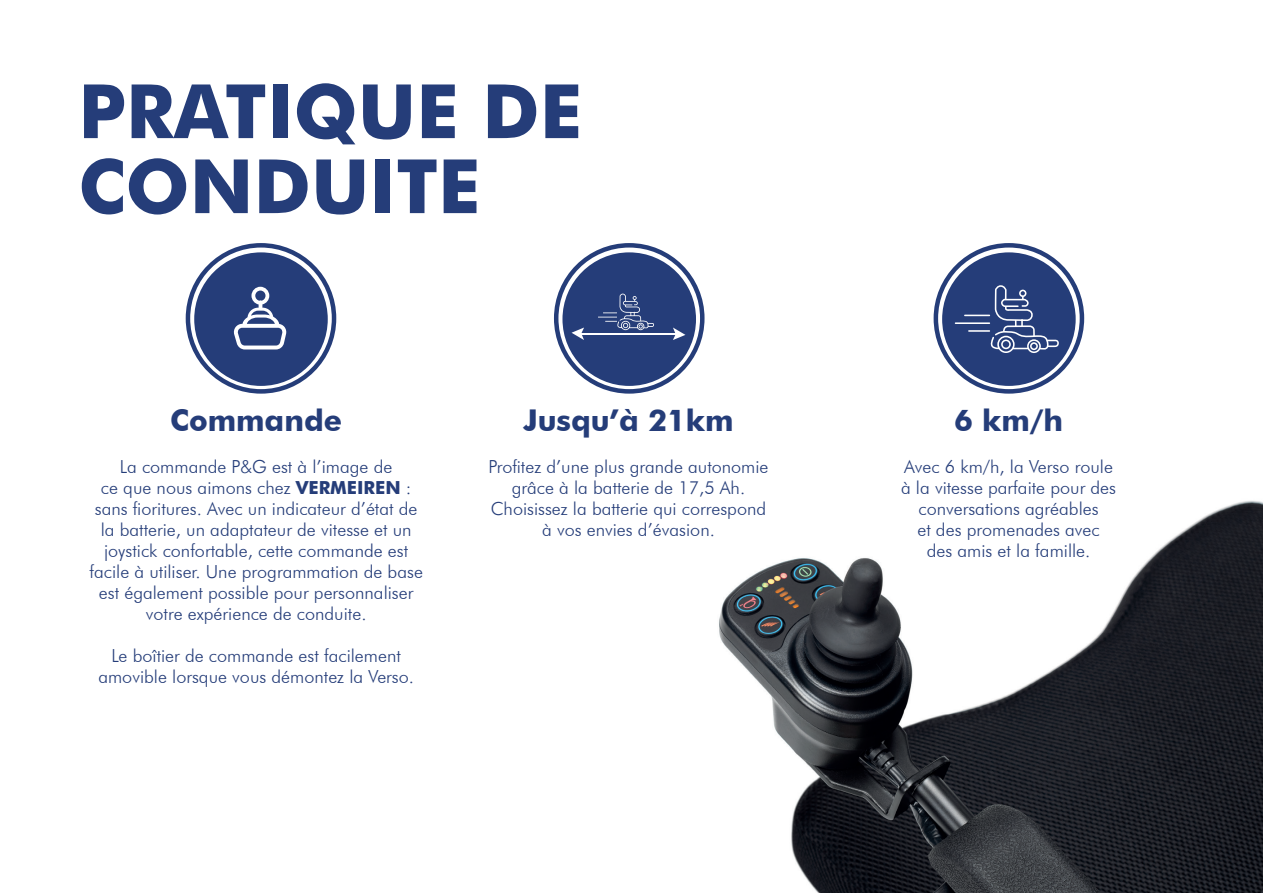
<style>
.page{position:relative;width:1263px;height:893px;background:#fff}
.page>*{position:absolute;margin:0;border:0;box-sizing:border-box;transform-origin:0 0}
.t1{font:700 75px/75px "Futura BT";color:#253d79}
.t2{font:700 30px "Futura BT";color:#253d79}
.t3{font:300 18px/21px "Futura BT";color:#253d79;text-align:center}
.s1{font-weight:700}
</style>
<div class="page">
<img style="left:554px;top:320px;width:709px;height:573px">
<div style="left:942px;top:252px;width:134px;height:134px;background:#253d79;border-radius:50%"></div>
<div style="left:933px;top:243px;width:151px;height:151px;border:4px solid #253d79;border-radius:50%"></div>
<svg style="left:964px;top:285px;width:95px;height:68px"></svg>
<hr style="left:955px;top:322px;width:35px;height:2px;background:#fff">
<hr style="left:968px;top:330px;width:22px;height:2px;background:#fff">
<div style="left:194px;top:252px;width:134px;height:134px;background:#253d79;border-radius:50%"></div>
<div style="left:186px;top:243px;width:150px;height:151px;border:4px solid #253d79;border-radius:50%"></div>
<svg style="left:233px;top:287px;width:54px;height:62px"></svg>
<div style="left:562px;top:252px;width:134px;height:134px;background:#253d79;border-radius:50%"></div>
<div style="left:554px;top:243px;width:150px;height:151px;border:4px solid #253d79;border-radius:50%"></div>
<svg style="left:598px;top:293px;width:56px;height:37px"></svg>
<hr style="left:576px;top:333px;width:103px;height:2px;background:#fff">
<svg style="left:571px;top:328px;width:13px;height:12px"></svg>
<svg style="left:673px;top:328px;width:12px;height:12px"></svg>
<p class="t1" style="left:78px;top:73px;width:505px">PRATIQUE DE<br>CONDUITE</p>
<p class="t2" style="left:170px;top:402px;width:173px">Commande</p>
<p class="t3" style="left:120px;top:456px;width:274px">La commande P&amp;G est à l’image de</p>
<p class="t3" style="left:101px;top:477px;width:312px">ce que nous aimons chez <span class="s1">VERMEIREN</span> :</p>
<p class="t3" style="left:89px;top:498px;width:335px">sans fioritures. Avec un indicateur d’état de la batterie, un adaptateur de vitesse et un joystick confortable, cette commande est facile à utiliser. Une programmation de base est également possible pour personnaliser votre expérience de conduite.</p>
<p class="t3" style="left:98px;top:645px;width:317px">Le boîtier de commande est facilement amovible lorsque vous démontez la Verso.</p>
<p class="t2" style="left:523px;top:402px;width:212px">Jusqu’à 21km</p>
<p class="t3" style="left:488px;top:456px;width:282px">Profitez d’une plus grande autonomie grâce à la batterie de 17,5 Ah.<br>Choisissez la batterie qui correspond</p>
<p class="t3" style="left:542px;top:519px;width:174px">à vos envies d’évasion.</p>
<p class="t2" style="left:954px;top:402px;width:111px">6 km/h</p>
<p class="t3" style="left:901px;top:456px;width:217px">Avec 6 km/h, la Verso roule à la vitesse parfaite pour des conversations agréables</p>
<p class="t3" style="left:917px;top:519px;width:184px">et des promenades avec</p>
<p class="t3" style="left:927px;top:540px;width:165px">des amis et la famille.</p>
</div>
